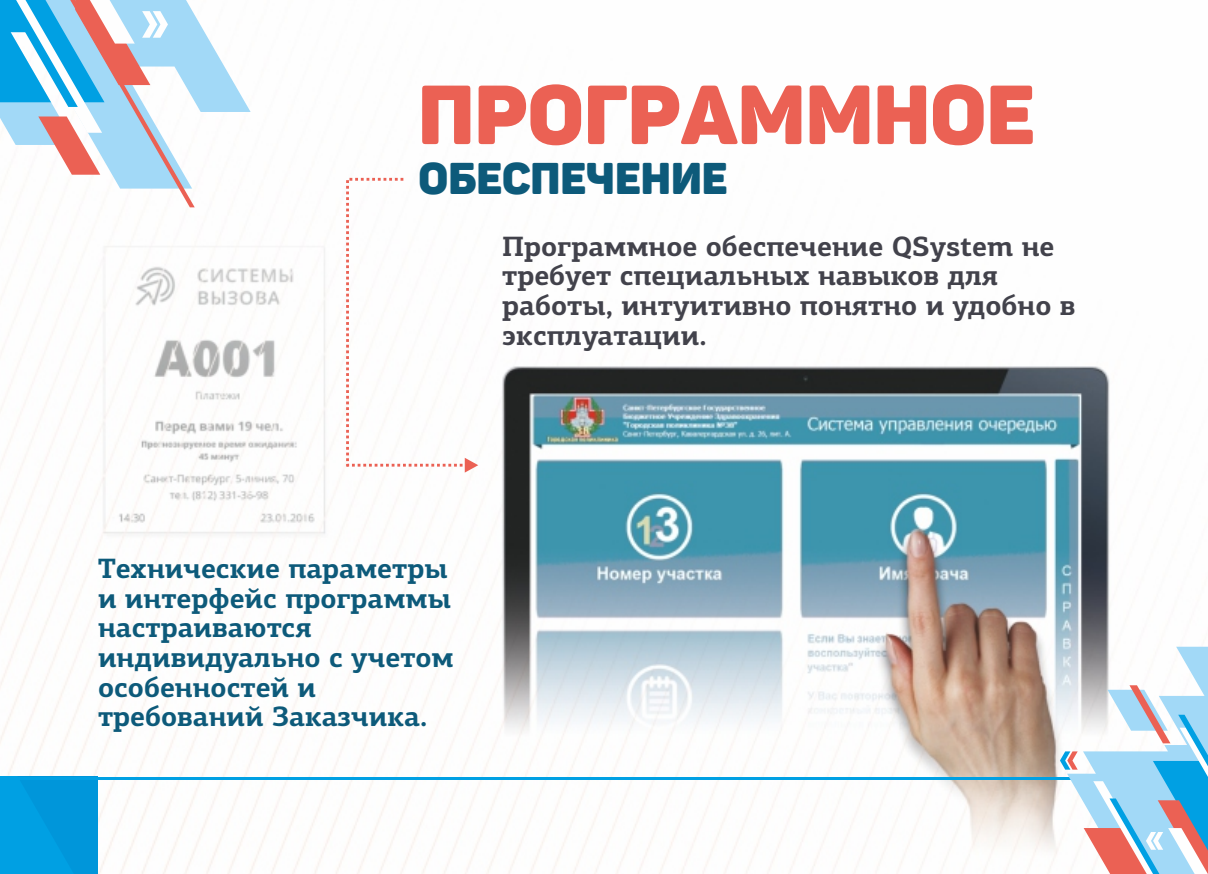
<style>
.page{position:relative;width:1208px;height:874px;background:#fff}
.page>*{position:absolute;margin:0;border:0;box-sizing:border-box;transform-origin:0 0}
.t1{font:82.4px "Panton Black Caps";color:#eb6154}
.t2{font:43.8px "Panton Black Caps";color:#0d5a7a}
.t3{font:700 28px/29.6px "PF Agora Slab Pro";color:#0d5a7a}
.t4{font:700 28px/29.6px "PF Agora Slab Pro";color:#42424b}
</style>
<div class="page">
<img style="left:0;top:177px;width:1110px;height:696px">
<svg style="left:195px;top:16px;width:56px;height:172px"></svg>
<svg style="left:0;top:0;width:195px;height:207px"></svg>
<svg style="left:346px;top:178px;width:132px;height:294px"></svg>
<svg style="left:0;top:779px;width:97px;height:94px;background:#009ade"></svg>
<hr style="left:0;top:776px;width:1208px;height:3px;background:#00a0e3">
<svg style="left:1060px;top:646px;width:148px;height:227px"></svg>
<h1 class="t1" style="left:418px;top:83px;width:618px">Программное</h1>
<h2 class="t2" style="left:418px;top:162px;width:310px">обеспечение</h2>
<p class="t4" style="left:502px;top:234px;width:574px">Программное обеспечение QSystem не требует специальных навыков для работы, интуитивно понятно и удобно в эксплуатации.</p>
<p class="t3" style="left:98px;top:556px;width:357px">Технические параметры и интерфейс программы настраиваются индивидуально с учетом особенностей и требований Заказчика.</p>
</div>
